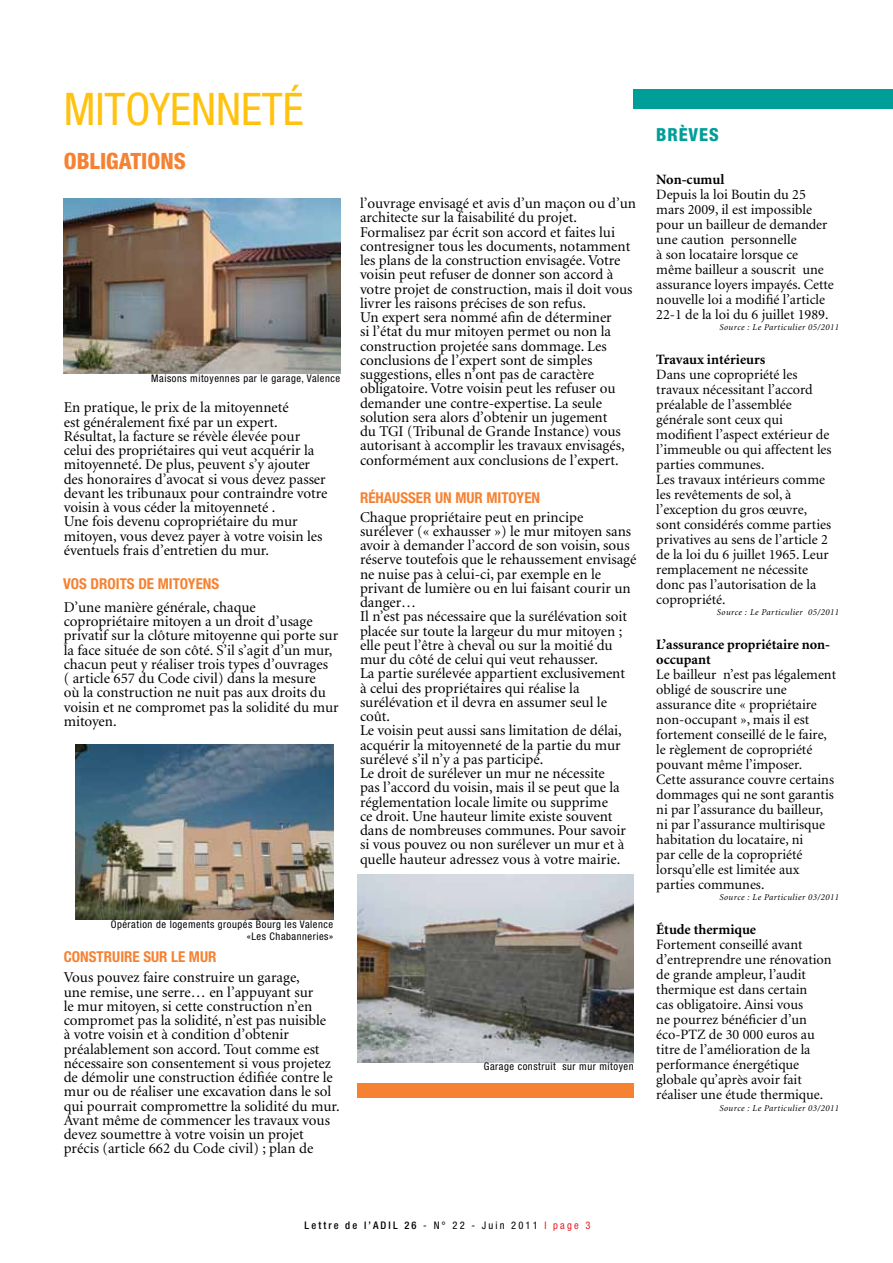
<style>
.page{position:relative;width:893px;height:1263px;background:#fff}
.page>*{position:absolute;margin:0;border:0;box-sizing:border-box;transform-origin:0 0}
.t1{font:condensed 45px "Helvetica Neue LT";color:#ffc20e}
.t2{font:800 condensed 22.5px "Helvetica Neue LT";color:#f58232}
.t3{font:800 condensed 18px "Helvetica Neue LT";color:#009e98}
.t4{font:15px/14.2px "Minion LT";color:#000}
.t5{font:700 condensed 15px "Helvetica Neue LT";color:#f58232}
.t6{font:14.25px/15px "Minion LT";color:#000}
.t7{font:700 14.25px/15px "Minion LT";color:#000}
.t8{font:condensed 10.5px/12.6px "Helvetica Neue LT";letter-spacing:.05em;color:#000;text-align:right}
.t9{font:500 condensed 10.5px "Helvetica Neue LT";letter-spacing:.2em;color:#000}
.t10{font:italic 9px "Minion LT";letter-spacing:.05em;color:#000}
.s1{font-weight:400}
.s2{font-weight:400;color:#e31f27}
</style>
<div class="page">
<div style="left:357px;top:1083px;width:277px;height:14px;background:#f58232"></div>
<div style="left:634px;top:89px;width:259px;height:19px;background:#009e98"></div>
<img style="left:64px;top:198px;width:277px;height:175px">
<img style="left:358px;top:875px;width:276px;height:187px">
<img style="left:76px;top:744px;width:257px;height:175px">
<h1 class="t1" style="left:64px;top:83px;width:22px">MITO</h1>
<h1 class="t1" style="left:149px;top:83px;width:44px">YENNET</h1>
<h1 class="t1" style="left:283px;top:83px;width:22px">é</h1>
<h2 class="t2" style="left:64px;top:147px;width:38px">OBLIGATIONS</h2>
<p class="t8" style="left:151px;top:372px;width:190px">Maisons mitoyennes par le garage, Valence</p>
<p class="t4" style="left:64px;top:401px;width:265px">En pratique, le prix de la mitoyenneté<br>est généralement fixé par un expert.<br>Résultat, la facture se révèle élevée pour celui des propriétaires qui veut acquérir la mitoyenneté. De plus, peuvent s’y ajouter des honoraires d’avocat si vous devez passer devant les tribunaux pour contraindre votre voisin à vous céder la mitoyenneté .<br>Une fois devenu copropriétaire du mur mitoyen, vous devez payer à votre voisin les éventuels frais d’entretien du mur.</p>
<p class="t5" style="left:63px;top:574px;width:158px">VOS DROITS DE MITOYENS</p>
<p class="t4" style="left:64px;top:600px;width:276px">D’une manière générale, chaque copropriétaire mitoyen a un droit d’usage privatif sur la clôture mitoyenne qui porte sur la face située de son côté. S’il s’agit d’un mur, chacun peut y réaliser trois types d’ouvrages<br>( article 657 du Code civil) dans la mesure<br>où la construction ne nuit pas aux droits du voisin et ne compromet pas la solidité du mur mitoyen.</p>
<p class="t4" style="left:360px;top:197px;width:278px">l’ouvrage envisagé et avis d’un maçon ou d’un architecte sur la faisabilité du projet.<br>Formalisez par écrit son accord et faites lui contresigner tous les documents, notamment les plans de la construction envisagée. Votre voisin peut refuser de donner son accord à votre projet de construction, mais il doit vous livrer les raisons précises de son refus.<br>Un expert sera nommé afin de déterminer<br>si l’état du mur mitoyen permet ou non la construction projetée sans dommage. Les conclusions de l’expert sont de simples suggestions, elles n’ont pas de caractère obligatoire. Votre voisin peut les refuser ou demander une contre-expertise. La seule solution sera alors d’obtenir un jugement<br>du TGI (Tribunal de Grande Instance) vous autorisant à accomplir les travaux envisagés, conformément aux conclusions de l’expert.</p>
<p class="t5" style="left:360px;top:488px;width:182px">RéHAUSSER UN MUR MITOYEN</p>
<p class="t4" style="left:360px;top:510px;width:278px">Chaque propriétaire peut en principe surélever (« exhausser ») le mur mitoyen sans avoir à demander l’accord de son voisin, sous réserve toutefois que le rehaussement envisagé ne nuise pas à celui-ci, par exemple en le privant de lumière ou en lui faisant courir un danger…<br>Il n’est pas nécessaire que la surélévation soit placée sur toute la largeur du mur mitoyen ; elle peut l’être à cheval ou sur la moitié du mur du côté de celui qui veut rehausser.<br>La partie surélevée appartient exclusivement<br>à celui des propriétaires qui réalise la surélévation et il devra en assumer seul le coût.<br>Le voisin peut aussi sans limitation de délai, acquérir la mitoyenneté de la partie du mur surélevé s’il n’y a pas participé.<br>Le droit de surélever un mur ne nécessite<br>pas l’accord du voisin, mais il se peut que la réglementation locale limite ou supprime<br>ce droit. Une hauteur limite existe souvent dans de nombreuses communes. Pour savoir si vous pouvez ou non surélever un mur et à quelle hauteur adressez vous à votre mairie.</p>
<p class="t8" style="left:111px;top:917px;width:224px">Opération de logements groupés Bourg les Valence «Les Chabanneries»</p>
<p class="t5" style="left:64px;top:947px;width:154px">CONSTRUIRE SUR LE MUR</p>
<p class="t4" style="left:64px;top:971px;width:278px">Vous pouvez faire construire un garage,<br>une remise, une serre… en l’appuyant sur<br>le mur mitoyen, si cette construction n’en compromet pas la solidité, n’est pas nuisible<br>à votre voisin et à condition d’obtenir préalablement son accord. Tout comme est nécessaire son consentement si vous projetez de démolir une construction édifiée contre le mur ou de réaliser une excavation dans le sol qui pourrait compromettre la solidité du mur.<br>Avant même de commencer les travaux vous devez soumettre à votre voisin un projet précis (article 662 du Code civil) ; plan de</p>
<p class="t8" style="left:484px;top:1060px;width:151px">Garage construit sur mur mitoyen</p>
<p class="t3" style="left:656px;top:124px;width:64px">BRÈVES</p>
<p class="t7" style="left:656px;top:172px;width:70px">Non-cumul</p>
<p class="t6" style="left:656px;top:187px;width:179px">Depuis la loi Boutin du 25 mars 2009, il est impossible pour un bailleur de demander une caution personnelle<br>à son locataire lorsque ce même bailleur a souscrit une assurance loyers impayés. Cette nouvelle loi a modifié l’article<br>22-1 de la loi du 6 juillet 1989.</p>
<p class="t7" style="left:656px;top:352px;width:111px">Travaux intérieurs</p>
<p class="t6" style="left:656px;top:367px;width:177px">Dans une copropriété les travaux nécessitant l’accord préalable de l’assemblée générale sont ceux qui modifient l’aspect extérieur de l’immeuble ou qui affectent les parties communes.<br>Les travaux intérieurs comme les revêtements de sol, à l’exception du gros œuvre, sont considérés comme parties privatives au sens de l’article 2 de la loi du 6 juillet 1965. Leur remplacement ne nécessite donc pas l’autorisation de la copropriété.</p>
<p class="t7" style="left:656px;top:637px;width:175px">L’assurance propriétaire non&shy;occupant</p>
<p class="t6" style="left:656px;top:667px;width:181px">Le bailleur n’est pas légalement obligé de souscrire une assurance dite « propriétaire non-occupant », mais il est fortement conseillé de le faire, le règlement de copropriété pouvant même l’imposer.<br>Cette assurance couvre certains dommages qui ne sont garantis ni par l’assurance du bailleur, ni par l’assurance multirisque habitation du locataire, ni<br>par celle de la copropriété lorsqu’elle est limitée aux parties communes.</p>
<p class="t7" style="left:656px;top:922px;width:101px">étude thermique</p>
<p class="t6" style="left:656px;top:937px;width:177px">Fortement conseillé avant d’entreprendre une rénovation de grande ampleur, l’audit thermique est dans certain<br>cas obligatoire. Ainsi vous<br>ne pourrez bénéficier d’un éco-PTZ de 30 000 euros au titre de l’amélioration de la performance énergétique globale qu’après avoir fait réaliser une étude thermique.</p>
<p class="t10" style="left:719px;top:323px;width:121px">Source : Le Particulier 05/2011</p>
<p class="t10" style="left:717px;top:607px;width:124px">Source : Le Particulier 05/2011</p>
<p class="t10" style="left:719px;top:892px;width:121px">Source : Le Particulier 03/2011</p>
<p class="t10" style="left:719px;top:1104px;width:121px">Source : Le Particulier 03/2011</p>
<p class="t9" style="left:305px;top:1218px;width:287px">Lettre de l’ADIL 26 <span class="s1">- N ° 22 - Juin 2011</span> <span class="s2">I page 3</span></p>
</div>
